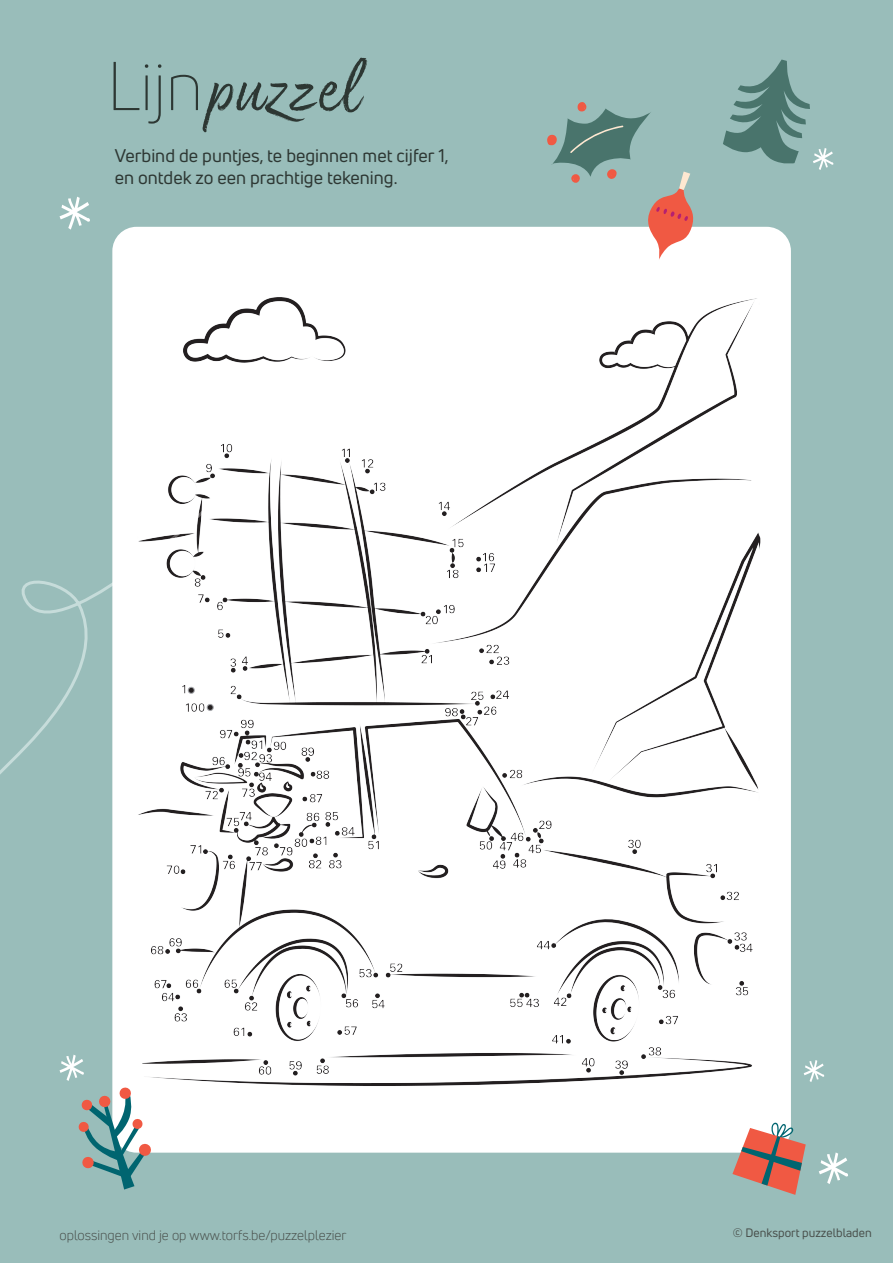
<style>
.page{position:relative;width:893px;height:1263px;background:#99bdba}
.page>*{position:absolute;margin:0;border:0;box-sizing:border-box;transform-origin:0 0}
.titel_A4{font:78px "Good Karma";color:#2d3733}
.t1{font:18px "Uni Neue";color:#2d3733}
.lopende_tekst{font:13.5px "Uni Neue";color:#49504c}
.t2{font:12px "Uni Neue";color:#49504c}
.s1{font-family:"Uni Neue";font-weight:300;font-size:67.5px}
</style>
<div class="page">
<div style="left:112px;top:227px;width:679px;height:926px;background:#fff;border-radius:24px"></div>
<img style="left:142px;top:297px;width:619px;height:789px">
<svg style="left:0;top:502px;width:213px;height:392px"></svg>
<svg style="left:819px;top:1152px;width:29px;height:32px"></svg>
<svg style="left:804px;top:1060px;width:20px;height:22px"></svg>
<svg style="left:723px;top:60px;width:110px;height:110px"></svg>
<svg style="left:60px;top:197px;width:30px;height:33px"></svg>
<svg style="left:60px;top:1054px;width:24px;height:27px"></svg>
<svg style="left:78px;top:1087px;width:74px;height:102px"></svg>
<svg style="left:732px;top:1122px;width:74px;height:73px"></svg>
<svg style="left:547px;top:102px;width:149px;height:158px"></svg>
<p class="titel_A4" style="left:107px;top:44px;width:255px"><span class="s1">Lijn</span> puzzel</p>
<p class="t1" style="left:115px;top:145px;width:335px">Verbind de puntjes, te beginnen met cijfer 1,</p>
<p class="t1" style="left:115px;top:166px;width:284px">en ontdek zo een prachtige tekening.</p>
<p class="lopende_tekst" style="left:60px;top:1227px;width:289px">oplossingen vind je op www.torfs.be/puzzelplezier</p>
<p class="t2" style="left:733px;top:1226px;width:140px">© Denksport puzzelbladen</p>
</div>
